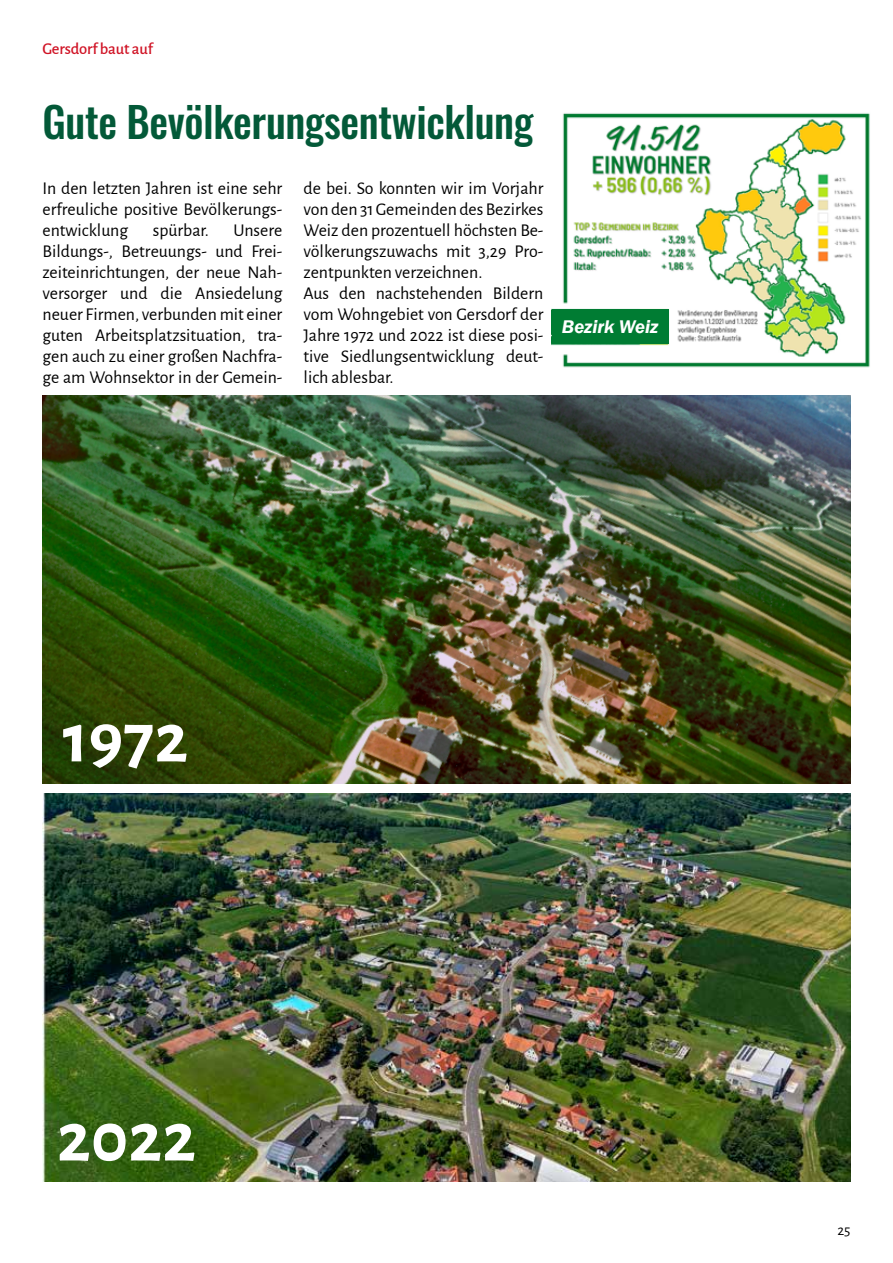
<style>
.page{position:relative;width:893px;height:1263px;background:#fff}
.page>*{position:absolute;margin:0;border:0;box-sizing:border-box;transform-origin:0 0}
.t1{font:700 72px "Alegreya Sans";color:#fff}
.t2{font:500 42px "Oswald";letter-spacing:-.01em;color:#035938}
.t3{font:italic 600 18.9px "Franklin Gothic";color:#fff}
.t4{font:18px/21px "Alegreya Sans";color:#000;text-align:justify}
.t5{font:500 16.5px "Alegreya Sans";letter-spacing:-.01em;color:#d01325}
.t6{font:15px "Alegreya Sans";color:#000}
</style>
<div class="page">
<img style="left:552px;top:113px;width:318px;height:255px">
<div style="left:552px;top:309px;width:116px;height:35px;background:#007c33"></div>
<img style="left:43px;top:793px;width:807px;height:388px">
<img style="left:43px;top:395px;width:807px;height:388px">
<p class="t5" style="left:43px;top:37px;width:112px">Gersdorf baut auf</p>
<h2 class="t2" style="left:43px;top:100px;width:492px">Gute Bevölkerungsentwicklung</h2>
<p class="t4" style="left:43px;top:177px;width:241px">In den letzten Jahren ist eine sehr erfreuliche positive Bevölkerungs&shy;entwicklung</p>
<p class="t4" style="left:153px;top:219px;width:57px">spürbar.</p>
<p class="t4" style="left:43px;top:219px;width:241px;text-indent:191px">Unsere Bildungs-, Betreuungs- und Frei&shy;zeiteinrichtungen, der neue Nah&shy;versorger und die Ansiedelung neuer Firmen, verbunden mit einer guten Arbeitsplatzsituation, tra&shy;gen auch zu einer großen Nachfra&shy;ge am Wohnsektor in der Gemein-</p>
<p class="t4" style="left:304px;top:177px;width:241px;text-align:left">de bei. So konnten wir im Vorjahr von den 31 Gemeinden des Bezirkes<br>Weiz den prozentuell höchsten Be&shy;völkerungszuwachs mit 3,29 Pro&shy;zentpunkten verzeichnen.<br>Aus den nachstehenden Bildern vom Wohngebiet von Gersdorf der<br>Jahre 1972 und 2022 ist diese posi&shy;tive Siedlungsentwicklung deut&shy;lich ablesbar.</p>
<p class="t3" style="left:562px;top:314px;width:98px">Bezirk Weiz</p>
<h1 class="t1" style="left:63px;top:685px;width:127px">1972</h1>
<h1 class="t1" style="left:57px;top:1084px;width:141px">2022</h1>
<p class="t6" style="left:837px;top:1220px;width:14px">25</p>
</div>
